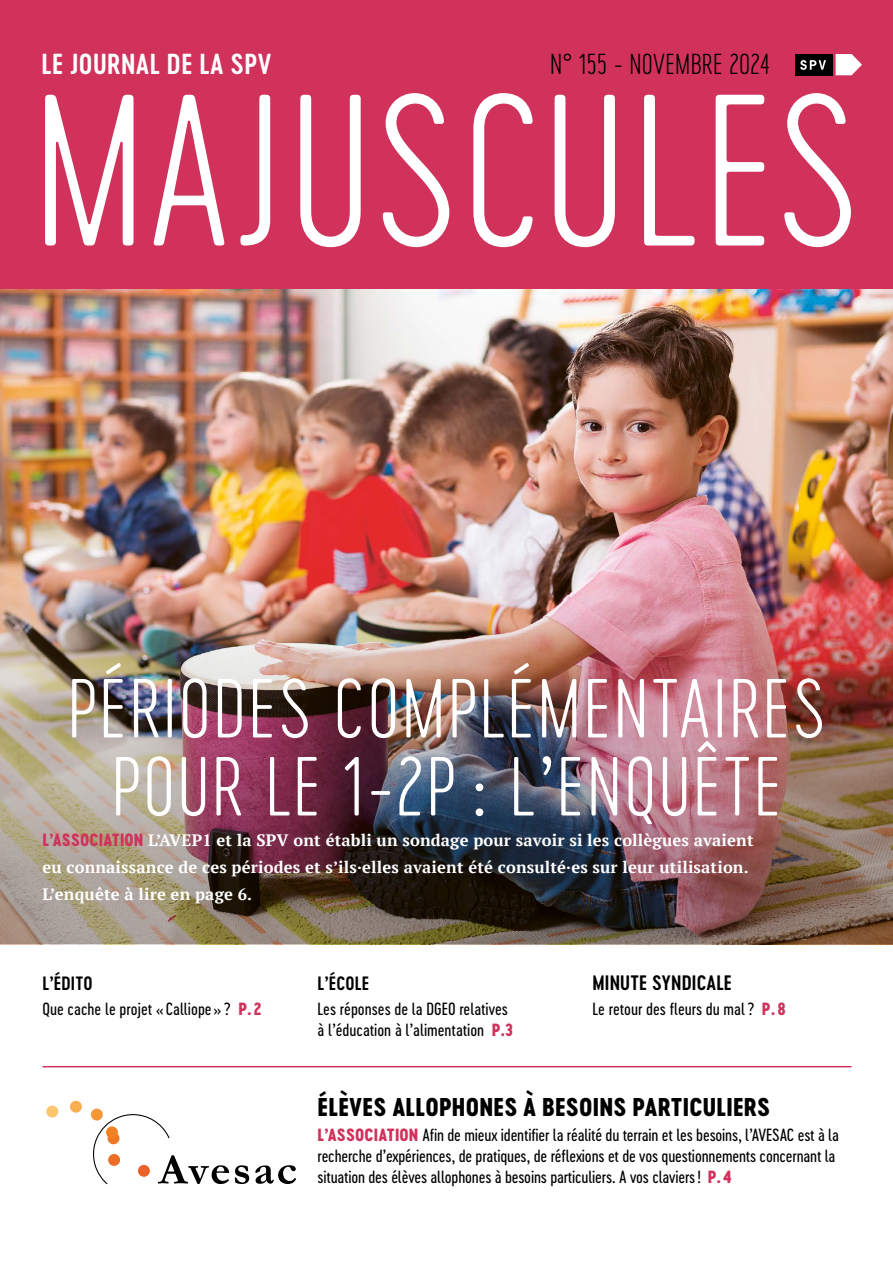
<style>
.page{position:relative;width:893px;height:1263px;background:#fff}
.page>*{position:absolute;margin:0;border:0;box-sizing:border-box;transform-origin:0 0}
.t1{font:201px "Cervo Neue Thin Neue";letter-spacing:.02em;color:#fff}
.t2{font:78px/78px "Cervo Neue Thin Neue";letter-spacing:.03em;color:#fff;text-align:center}
.t3{font:27px "Cervo Neue Thin Neue";letter-spacing:.01em;color:#000}
.t4{font:27px "Cervo Neue Semi Bold Neue";letter-spacing:.015em;color:#fff}
.t5{font:24px "Cervo Neue Extra Bold Neue";letter-spacing:.01em;color:#000}
.t6{font:19.5px "Cervo Neue Semi Bold Neue";letter-spacing:.01em;color:#000}
.t7{font:18px "Cervo Neue Semi Bold Neue";letter-spacing:.01em;color:#000}
.t8{font:16.5px/21px "Cervo Neue Regular Neue";letter-spacing:-.01em;color:#000}
.t9{font:700 16.5px/27px "PT Serif";letter-spacing:.01em;color:#fff}
.s1{font-family:"Cervo Neue Extra Bold Neue";font-weight:400;color:#d0325c}
.s2{font-family:"Cervo Neue Extra Bold Neue";color:#d0325c}
</style>
<div class="page">
<img style="left:0;top:288px;width:893px;height:278px">
<div style="left:0;top:0;width:893px;height:288px;background:#d0325c"></div>
<img style="left:0;top:566px;width:893px;height:378px">
<div style="left:795px;top:54px;width:37px;height:21px;background:#000"></div>
<svg style="left:836px;top:54px;width:26px;height:21px"></svg>
<svg style="left:800px;top:60px;width:26px;height:10px"></svg>
<hr style="left:43px;top:1066px;width:808px;height:1px;background:#d0325c">
<div style="left:91px;top:1109px;width:12px;height:11px;background:#f49738;border-radius:50%"></div>
<div style="left:70px;top:1101px;width:12px;height:12px;background:#f8ae51;border-radius:50%"></div>
<div style="left:46px;top:1105px;width:12px;height:12px;background:#fbc56d;border-radius:50%"></div>
<svg style="left:92px;top:1113px;width:204px;height:71px"></svg>
<h3 class="t4" style="left:41px;top:47px;width:232px">LE JOURNAL DE LA SPV</h3>
<h3 class="t3" style="left:550px;top:49px;width:221px">N° 155 - NOVEMBRE 2024</h3>
<h1 class="t1" style="left:33px;top:53px;width:828px">MAJUSCULES</h1>
<h2 class="t2" style="left:67px;top:668px;width:760px">PÉRIODES COMPLÉMENTAIRES<br>POUR LE 1-2P : L’ENQUÊTE</h2>
<p class="t9" style="left:43px;top:828px;width:713px"><span class="s1">L’ASSOCIATION</span> L’AVEP1 et la SPV ont établi un sondage pour savoir si les collègues avaient eu connaissance de ces périodes et s’ils·elles avaient été consulté·es sur leur utilisation.<br>L’enquête à lire en page 6.</p>
<p class="t7" style="left:43px;top:972px;width:52px">L’ÉDITO</p>
<p class="t8" style="left:43px;top:1000px;width:221px">Que cache le projet « Calliope » ? <span class="s2">P. 2</span></p>
<p class="t7" style="left:317px;top:972px;width:53px">L’ÉCOLE</p>
<p class="t8" style="left:317px;top:1000px;width:197px">Les réponses de la DGEO relatives à l’éducation à l’alimentation <span class="s2">P.3</span></p>
<p class="t6" style="left:592px;top:970px;width:141px">MINUTE SYNDICALE</p>
<p class="t8" style="left:592px;top:1000px;width:195px">Le retour des fleurs du mal ? <span class="s2">P. 8</span></p>
<h3 class="t5" style="left:317px;top:1090px;width:454px">ÉLÈVES ALLOPHONES À BESOINS PARTICULIERS</h3>
<p class="t8" style="left:317px;top:1126px;width:523px"><span class="s2">L’ASSOCIATION</span> Afin de mieux identifier la réalité du terrain et les besoins, l’AVESAC est à la recherche d’expériences, de pratiques, de réflexions et de vos questionnements concernant la situation des élèves allophones à besoins particuliers. A vos claviers ! <span class="s2">P. 4</span></p>
</div>
